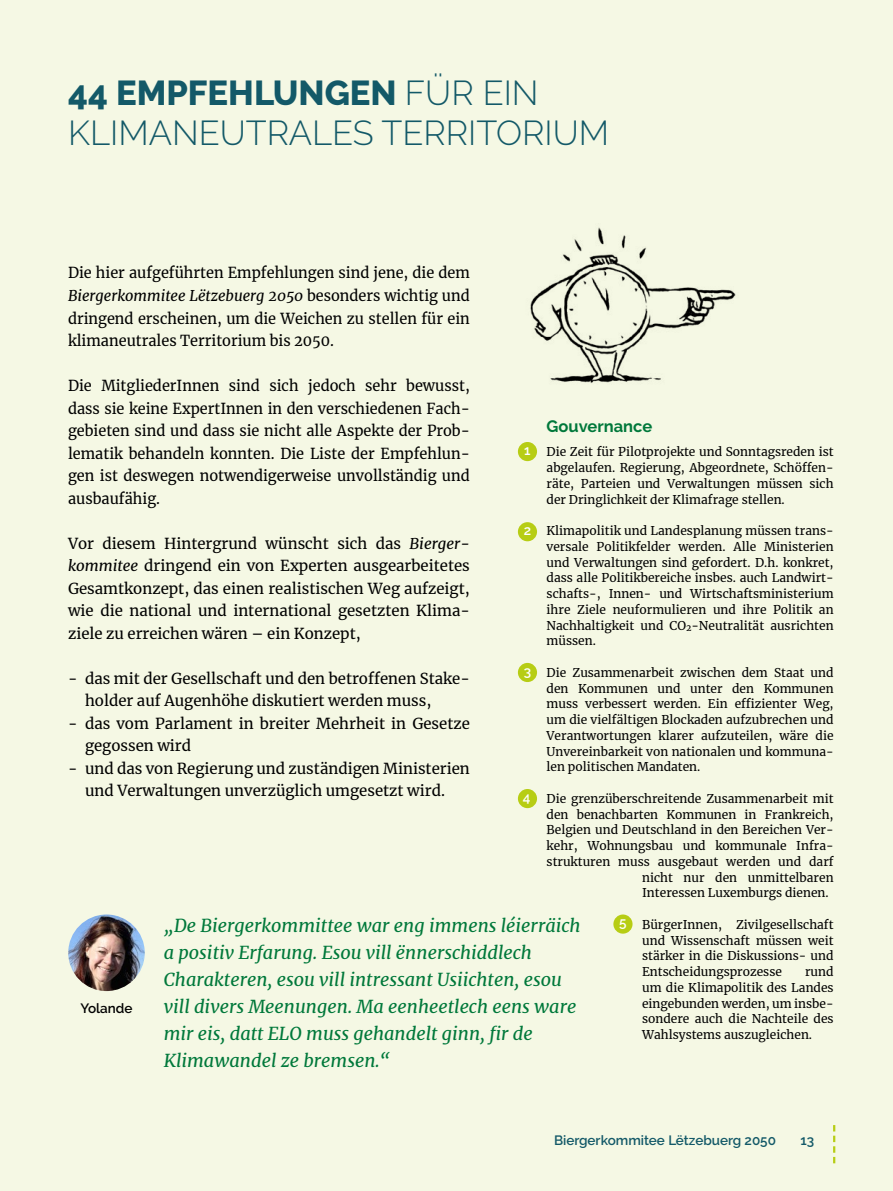
<style>
.page{position:relative;width:893px;height:1191px;background:#f5f8e4}
.page>*{position:absolute;margin:0;border:0;box-sizing:border-box;transform-origin:0 0}
.t1{font:300 34.5px/40.5px "Raleway";color:#135968}
.t2{font:italic 18px/27px "Merriweather";color:#00783a}
.t3{font:700 16.5px "Raleway";color:#00783a}
.t4{font:15px/22.5px "Merriweather";color:#000;text-align:justify}
.t5{font:600 13.5px "Raleway";color:#135968}
.t6{font:600 13.5px "Raleway";color:#000}
.t7{font:600 13.5px "Raleway";color:#fff}
.t8{font:12px/15.8px "Merriweather";color:#000;text-align:justify}
.s1{font-weight:800}
.s2{font-style:italic}
</style>
<div class="page">
<div style="left:518px;top:522px;width:19px;height:19px;background:#b7cd14;border-radius:50%"></div>
<div style="left:518px;top:663px;width:19px;height:19px;background:#b7cd14;border-radius:50%"></div>
<div style="left:518px;top:789px;width:19px;height:19px;background:#b7cd14;border-radius:50%"></div>
<div style="left:613px;top:914px;width:19px;height:19px;background:#b7cd14;border-radius:50%"></div>
<div style="left:518px;top:442px;width:19px;height:19px;background:#b7cd14;border-radius:50%"></div>
<img style="left:530px;top:227px;width:206px;height:156px">
<img style="left:68px;top:914px;width:77px;height:77px;border-radius:38px">
<svg style="left:833px;top:1125px;width:2px;height:38px"></svg>
<h1 class="t1" style="left:68px;top:72px;width:542px"><span class="s1">44 EMPFEHLUNGEN</span> FÜR EIN<br>KLIMANEUTRALES TERRITORIUM</h1>
<p class="t4" style="left:68px;top:261px;width:403px">Die hier aufgeführten Empfehlungen sind jene, die dem <span class="s2">Biergerkommitee Lëtzebuerg 2050</span> besonders wichtig und dringend erscheinen, um die Weichen zu stellen für ein klimaneutrales Territorium bis 2050.</p>
<p class="t4" style="left:68px;top:374px;width:403px">Die MitgliederInnen sind sich jedoch sehr bewusst, dass sie keine ExpertInnen in den verschiedenen Fach&shy;gebieten sind und dass sie nicht alle Aspekte der Prob&shy;lematik behandeln konnten. Die Liste der Empfehlun&shy;gen ist deswegen notwendigerweise unvollständig und ausbaufähig.</p>
<p class="t4" style="left:68px;top:531px;width:403px">Vor diesem Hintergrund wünscht sich das <span class="s2">Bierger&shy;kommitee</span> dringend ein von Experten ausgearbeitetes Gesamtkonzept, das einen realistischen Weg aufzeigt, wie die national und international gesetzten Klima&shy;ziele zu erreichen wären – ein Konzept,</p>
<p class="t4" style="left:85px;top:666px;width:386px;text-indent:-17px">- das mit der Gesellschaft und den betroffenen Stake&shy;holder auf Augenhöhe diskutiert werden muss,</p>
<p class="t4" style="left:85px;top:711px;width:386px;text-indent:-17px">- das vom Parlament in breiter Mehrheit in Gesetze gegossen wird</p>
<p class="t4" style="left:68px;top:756px;width:403px;text-align:center">- und das von Regierung und zuständigen Ministerien und Verwaltungen unverzüglich umgesetzt wird.</p>
<h3 class="t3" style="left:547px;top:417px;width:107px">Gouvernance</h3>
<p class="t8" style="left:547px;top:444px;width:289px">Die Zeit für Pilotprojekte und Sonntagsreden ist abgelaufen. Regierung, Abgeordnete, Schöffen&shy;räte, Parteien und Verwaltungen müssen sich der Dringlichkeit der Klimafrage stellen.</p>
<p class="t8" style="left:547px;top:522px;width:289px">Klimapolitik und Landesplanung müssen trans&shy;versale Politikfelder werden. Alle Ministerien und Verwaltungen sind gefordert. D.h. konkret, dass alle Politikbereiche insbes. auch Landwirt&shy;schafts-, Innen- und Wirtschaftsministerium ihre Ziele neuformulieren und ihre Politik an Nachhaltigkeit und CO<sub>2</sub>-Neutralität ausrichten müssen.</p>
<p class="t8" style="left:547px;top:664px;width:289px">Die Zusammenarbeit zwischen dem Staat und den Kommunen und unter den Kommunen muss verbessert werden. Ein effizienter Weg, um die vielfältigen Blockaden aufzubrechen und Verantwortungen klarer aufzuteilen, wäre die Unvereinbarkeit von nationalen und kommuna&shy;len politischen Mandaten.</p>
<p class="t8" style="left:547px;top:790px;width:289px">Die grenzüberschreitende Zusammenarbeit mit</p>
<p class="t8" style="left:547px;top:806px;width:289px">den benachbarten Kommunen in Frankreich,</p>
<p class="t8" style="left:547px;top:822px;width:288px">Belgien und Deutschland in den Bereichen Ver-</p>
<p class="t8" style="left:547px;top:837px;width:289px">kehr, Wohnungsbau und kommunale Infra-</p>
<p class="t8" style="left:547px;top:853px;width:289px">strukturen muss ausgebaut werden und darf</p>
<p class="t8" style="left:642px;top:869px;width:193px">nicht nur den unmittelbaren</p>
<p class="t8" style="left:642px;top:884px;width:188px">Interessen Luxemburgs dienen.</p>
<p class="t8" style="left:642px;top:916px;width:193px">BürgerInnen, Zivilgesellschaft und Wissenschaft müssen weit stärker in die Diskussions- und Entscheidungsprozesse</p>
<p class="t7" style="left:524px;top:442px;width:8px">1</p>
<p class="t7" style="left:524px;top:523px;width:9px">2</p>
<p class="t7" style="left:524px;top:663px;width:9px">3</p>
<p class="t7" style="left:523px;top:789px;width:9px">4</p>
<p class="t2" style="left:164px;top:911px;width:418px">„De Biergerkommittee war eng immens léierräich a positiv Erfarung. Esou vill ënnerschiddlech Charakteren, esou vill intressant Usiichten, esou vill divers Meenungen. Ma eenheetlech eens ware mir eis, datt ELO muss gehandelt ginn, fir de Klimawandel ze bremsen.“</p>
<p class="t7" style="left:619px;top:914px;width:9px">5</p>
<p class="t8" style="left:642px;top:963px;width:193px;text-indent:163px">rund um die Klimapolitik des Landes eingebunden werden, um insbe&shy;sondere auch die Nachteile des Wahlsystems auszugleichen.</p>
<p class="t6" style="left:80px;top:1000px;width:54px">Yolande</p>
<p class="t5" style="left:554px;top:1132px;width:224px">Biergerkommitee Lëtzebuerg 2050</p>
<p class="t5" style="left:800px;top:1132px;width:15px">13</p>
</div>
